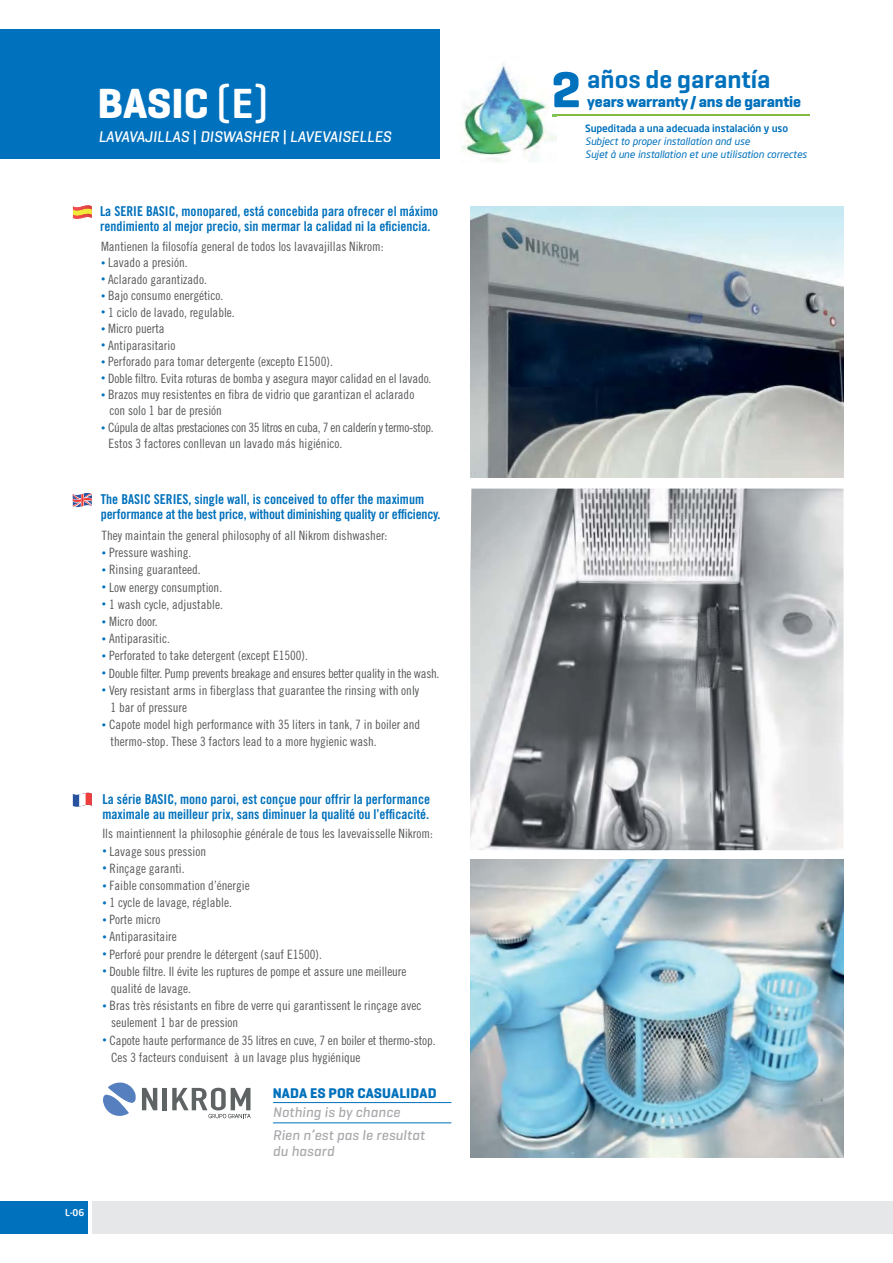
<style>
.page{position:relative;width:893px;height:1263px;background:#fff}
.page>*{position:absolute;margin:0;border:0;box-sizing:border-box;transform-origin:0 0}
.t1{font:700 51.45px "Geogrotesque";color:#0071bc}
.t2{font:700 42.9px "Geogrotesque";color:#fff}
.t3{font:600 25.8px "Geogrotesque";color:#0071bc}
.t4{font:italic 500 15.75px "Geogrotesque";color:#fff}
.t5{font:700 15.75px "Geogrotesque";letter-spacing:-.01em;color:#0071bc}
.t6{font:italic 500 14.25px/23px "Geogrotesque";letter-spacing:.01em;color:#a7a9ac}
.t7{font:700 14.25px "Geogrotesque";letter-spacing:.01em;color:#0071bc}
.t8{font:13.65px/15px "Trade Gothic LT Std Bd Cn 20";color:#0071bc}
.t9{font:12.9px/17.1px "Trade Gothic LT Std Cn 18";color:#58595b}
.t10{font:12.9px/16.5px "Trade Gothic LT Std Cn 18";letter-spacing:-.03em;color:#58595b}
.t11{font:12.9px "Trade Gothic LT Std Cn 18";letter-spacing:-.02em;color:#58595b}
.t12{font:italic 10.05px/12.6px "Neo Sans Pro";color:#0071bc}
.t13{font:500 10.05px "Neo Sans Pro";letter-spacing:-.01em;color:#0071bc}
.t14{font:500 9.3px "Neo Sans Pro";color:#fff}
.s1{font-weight:500}
.s2{font-weight:600}
.s3{font-size:8.55px;color:#0071bc}
</style>
<div class="page">
<div style="left:92px;top:1201px;width:801px;height:33px;background:#e6e7e8"></div>
<div style="left:0;top:1201px;width:88px;height:33px;background:#0071bc"></div>
<img style="left:470px;top:207px;width:374px;height:271px">
<img style="left:470px;top:859px;width:373px;height:298px">
<img style="left:470px;top:489px;width:373px;height:361px">
<svg style="left:142px;top:1088px;width:15px;height:22px"></svg>
<div style="left:162px;top:1088px;width:5px;height:22px;background:#606364"></div>
<svg style="left:172px;top:1088px;width:79px;height:30px"></svg>
<svg style="left:103px;top:1082px;width:33px;height:34px"></svg>
<img style="left:73px;top:205px;width:19px;height:13px">
<svg style="left:73px;top:493px;width:19px;height:15px"></svg>
<svg style="left:73px;top:792px;width:19px;height:15px"></svg>
<hr style="left:273px;top:1102px;width:178px;height:1px;background:#0071bc">
<hr style="left:273px;top:1123px;width:178px;height:1px;background:#0071bc">
<div style="left:0;top:29px;width:439px;height:129px;background:#0071bc"></div>
<hr style="left:552px;top:115px;width:258px;height:1px;background:#82ba41">
<img style="left:462px;top:64px;width:95px;height:98px">
<h2 class="t2" style="left:98px;top:87px;width:173px">BASIC <span class="s1">(</span><span class="s2">E</span><span class="s1">)</span></h2>
<p class="t4" style="left:98px;top:131px;width:295px">LAVAVAJILLAS | DISWASHER | LAVEVAISELLES</p>
<p class="t8" style="left:100px;top:205px;width:340px">La SERIE BASIC, monopared, está concebida para ofrecer el máximo rendimiento al mejor precio, sin mermar la calidad ni la eficiencia.</p>
<p class="t9" style="left:101px;top:239px;width:284px">Mantienen la filosofía general de todos los lavavajillas Nikrom:</p>
<p class="t9" style="left:101px;top:255px;width:88px"><span class="s3">•</span> Lavado a presión.</p>
<p class="t9" style="left:101px;top:272px;width:107px"><span class="s3">•</span> Aclarado garantizado.</p>
<p class="t9" style="left:101px;top:288px;width:124px"><span class="s3">•</span> Bajo consumo energético.</p>
<p class="t9" style="left:101px;top:305px;width:135px"><span class="s3">•</span> 1 ciclo de lavado, regulable.</p>
<p class="t9" style="left:101px;top:321px;width:65px"><span class="s3">•</span> Micro puerta</p>
<p class="t9" style="left:101px;top:338px;width:76px"><span class="s3">•</span> Antiparasitario</p>
<p class="t9" style="left:101px;top:354px;width:233px"><span class="s3">•</span> Perforado para tomar detergente (excepto E1500).</p>
<p class="t9" style="left:101px;top:371px;width:332px"><span class="s3">•</span> Doble filtro. Evita roturas de bomba y asegura mayor calidad en el lavado.</p>
<p class="t9" style="left:110px;top:387px;width:306px;line-height:16.5px;text-indent:-9px"><span class="s3">•</span> Brazos muy resistentes en fibra de vidrio que garantizan el aclarado con solo 1 bar de presión</p>
<p class="t10" style="left:108px;top:420px;width:327px;text-indent:-7px"><span class="s3">•</span> Cúpula de altas prestaciones con 35 litros en cuba, 7 en calderín y termo-stop.<br>Estos 3 factores conllevan un lavado más higiénico.</p>
<p class="t8" style="left:101px;top:493px;width:341px">The BASIC SERIES, single wall, is conceived to offer the maximum performance at the best price, without diminishing quality or efficiency.</p>
<p class="t9" style="left:102px;top:528px;width:287px">They maintain the general philosophy of all Nikrom dishwasher:</p>
<p class="t9" style="left:102px;top:545px;width:91px"><span class="s3">•</span> Pressure washing.</p>
<p class="t9" style="left:102px;top:562px;width:100px"><span class="s3">•</span> Rinsing guaranteed.</p>
<p class="t9" style="left:102px;top:580px;width:122px"><span class="s3">•</span> Low energy consumption.</p>
<p class="t9" style="left:102px;top:597px;width:122px"><span class="s3">•</span> 1 wash cycle, adjustable.</p>
<p class="t9" style="left:102px;top:614px;width:57px"><span class="s3">•</span> Micro door.</p>
<p class="t9" style="left:102px;top:631px;width:69px"><span class="s3">•</span> Antiparasitic.</p>
<p class="t9" style="left:102px;top:648px;width:208px"><span class="s3">•</span> Perforated to take detergent (except E1500).</p>
<p class="t11" style="left:102px;top:668px;width:339px"><span class="s3">•</span> Double filter. Pump prevents breakage and ensures better quality in the wash.</p>
<p class="t9" style="left:111px;top:683px;width:310px;text-indent:-9px"><span class="s3">•</span> Very resistant arms in fiberglass that guarantee the rinsing with only<br>1 bar of pressure</p>
<p class="t9" style="left:111px;top:717px;width:311px;text-indent:-9px"><span class="s3">•</span> Capote model high performance with 35 liters in tank, 7 in boiler and thermo-stop. These 3 factors lead to a more hygienic wash.</p>
<p class="t8" style="left:102px;top:793px;width:329px">La série BASIC, mono paroi, est conçue pour offrir la performance maximale au meilleur prix, sans diminuer la qualité ou l’efficacité.</p>
<p class="t9" style="left:102px;top:826px;width:332px">Ils maintiennent la philosophie générale de tous les lavevaisselle Nikrom:</p>
<p class="t9" style="left:102px;top:844px;width:105px"><span class="s3">•</span> Lavage sous pression</p>
<p class="t9" style="left:102px;top:861px;width:84px"><span class="s3">•</span> Rinçage garanti.</p>
<p class="t9" style="left:102px;top:878px;width:149px"><span class="s3">•</span> Faible consommation d’énergie</p>
<p class="t9" style="left:102px;top:895px;width:131px"><span class="s3">•</span> 1 cycle de lavage, réglable.</p>
<p class="t9" style="left:102px;top:912px;width:59px"><span class="s3">•</span> Porte micro</p>
<p class="t9" style="left:102px;top:929px;width:76px"><span class="s3">•</span> Antiparasitaire</p>
<p class="t9" style="left:102px;top:947px;width:221px"><span class="s3">•</span> Perforé pour prendre le détergent (sauf E1500).</p>
<p class="t9" style="left:111px;top:964px;width:297px;text-indent:-8px"><span class="s3">•</span> Double filtre. Il évite les ruptures de pompe et assure une meilleure qualité de lavage.</p>
<p class="t9" style="left:111px;top:998px;width:312px;text-indent:-9px"><span class="s3">•</span> Bras très résistants en fibre de verre qui garantissent le rinçage avec seulement 1 bar de pression</p>
<p class="t9" style="left:111px;top:1033px;width:326px;text-indent:-9px"><span class="s3">•</span> Capote haute performance de 35 litres en cuve, 7 en boiler et thermo-stop.<br>Ces 3 facteurs conduisent à un lavage plus hygiénique</p>
<p class="t7" style="left:273px;top:1088px;width:165px">NADA ES POR CASUALIDAD</p>
<p class="t6" style="left:273px;top:1102px;width:154px">Nothing is by chance<br>Rien n’est pas le resultat</p>
<p class="t6" style="left:273px;top:1140px;width:63px">du hasard</p>
<p class="t14" style="left:65px;top:1209px;width:21px">L-06</p>
<h3 class="t3" style="left:587px;top:69px;width:185px">años de garantía</h3>
<p class="t5" style="left:587px;top:95px;width:215px">years warranty / ans de garantie</p>
<p class="t13" style="left:585px;top:125px;width:204px">Supeditada a una adecuada instalación y uso</p>
<p class="t12" style="left:585px;top:136px;width:223px">Subject to proper installation and use<br>Sujet à une installation et une utilisation correctes</p>
<h1 class="t1" style="left:551px;top:70px;width:31px">2</h1>
</div>
